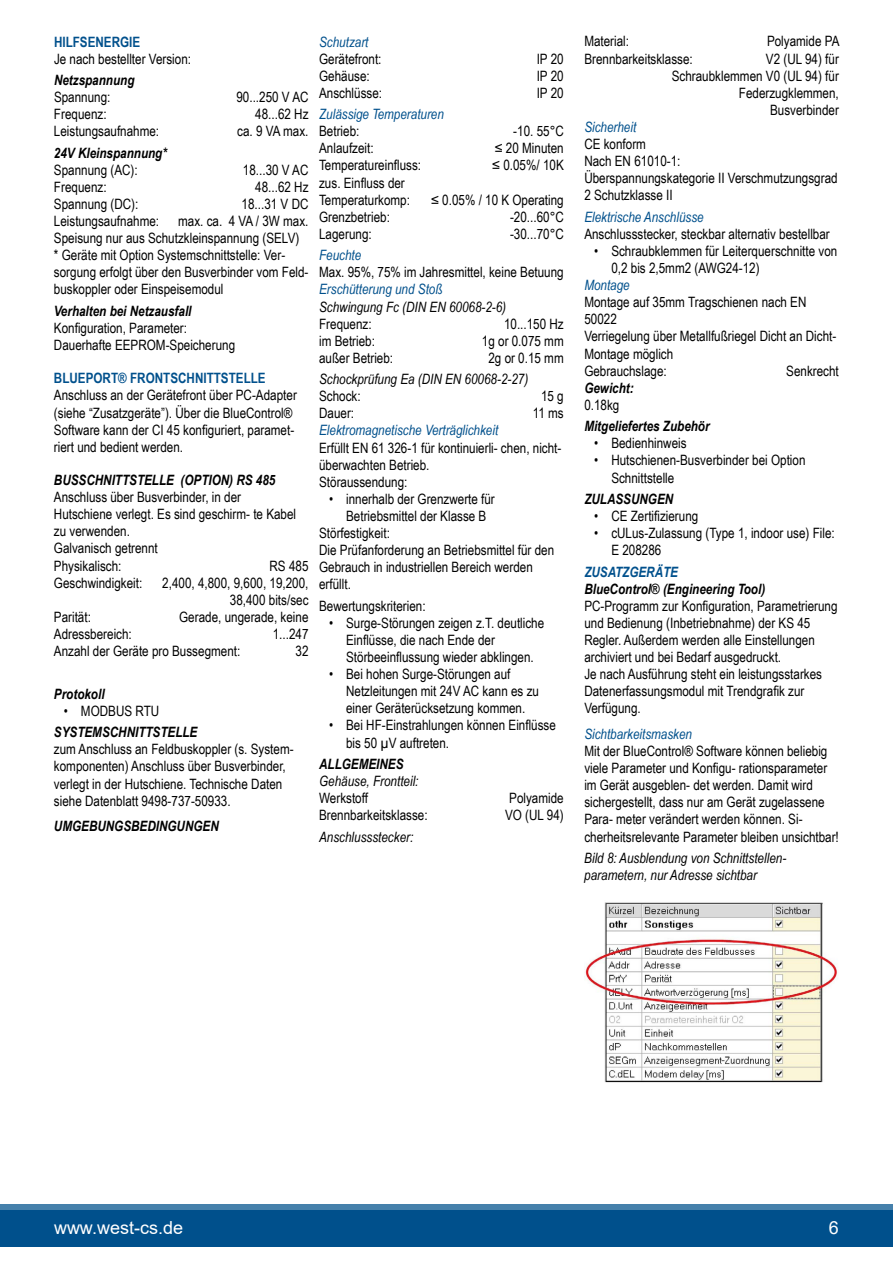
<style>
.page{position:relative;width:893px;height:1263px;background:#fff}
.page>*{position:absolute;margin:0;border:0;box-sizing:border-box;transform-origin:0 0}
.t1{font:18px "Arial";color:#fff}
.t2{font:14.25px/17.1px "Arial Narrow";color:#000}
.t3{font:italic 700 14.25px "Arial Narrow";color:#000}
.t4{font:italic 14.25px/17.1px "Arial Narrow";color:#000}
.t5{font:italic 14.25px "Arial Narrow";color:#00508c}
.t6{font:700 14.25px "Arial Narrow";color:#00508c}
.t7{font:italic 700 14.25px "Arial Narrow";color:#00508c}
</style>
<div class="page">
<svg style="left:0;top:1204px;width:893px;height:7px;background:#3b79a6"></svg>
<div style="left:0;top:1211px;width:893px;height:36px;background:#00508c"></div>
<img style="left:584px;top:902px;width:254px;height:181px">
<p class="t6" style="left:54px;top:31px;width:88px">HILFSENERGIE</p>
<p class="t2" style="left:54px;top:50px;width:139px">Je nach bestellter Version:</p>
<p class="t3" style="left:54px;top:69px;width:82px">Netzspannung</p>
<p class="t2" style="left:54px;top:88px;width:58px">Spannung:</p>
<p class="t2" style="left:236px;top:88px;width:74px">90...250 V AC</p>
<p class="t2" style="left:54px;top:105px;width:54px">Frequenz:</p>
<p class="t2" style="left:255px;top:105px;width:55px">48...62 Hz</p>
<p class="t2" style="left:54px;top:122px;width:107px">Leistungsaufnahme:</p>
<p class="t2" style="left:237px;top:122px;width:73px">ca. 9 VA max.</p>
<p class="t3" style="left:54px;top:142px;width:114px">24V Kleinspannung*</p>
<p class="t2" style="left:54px;top:161px;width:85px">Spannung (AC):</p>
<p class="t2" style="left:243px;top:161px;width:67px">18...30 V AC</p>
<p class="t2" style="left:54px;top:178px;width:54px">Frequenz:</p>
<p class="t2" style="left:255px;top:178px;width:55px">48...62 Hz</p>
<p class="t2" style="left:54px;top:195px;width:86px">Spannung (DC):</p>
<p class="t2" style="left:242px;top:195px;width:68px">18...31 V DC</p>
<p class="t2" style="left:54px;top:212px;width:107px">Leistungsaufnahme:</p>
<p class="t2" style="left:54px;top:212px;width:256px;text-indent:124px">max. ca. 4 VA / 3W max.<br>Speisung nur aus Schutzkleinspannung (SELV)<br>* Geräte mit Option Systemschnittstelle: Ver&shy;sorgung erfolgt über den Busverbinder vom Feld&shy;buskoppler oder Einspeisemodul</p>
<p class="t3" style="left:54px;top:300px;width:139px">Verhalten bei Netzausfall</p>
<p class="t2" style="left:54px;top:319px;width:183px">Konfiguration, Parameter:<br>Dauerhafte EEPROM-Speicherung</p>
<p class="t6" style="left:54px;top:367px;width:213px">BLUEPORT® FRONTSCHNITTSTELLE</p>
<p class="t2" style="left:54px;top:386px;width:244px">Anschluss an der Gerätefront über PC-Adapter (siehe “Zusatzgeräte”). Über die BlueControl® Software kann der CI 45 konfiguriert, paramet&shy;riert und bedient werden.</p>
<p class="t3" style="left:54px;top:469px;width:223px">BUSSCHNITTSTELLE (OPTION) RS 485</p>
<p class="t2" style="left:54px;top:488px;width:244px">Anschluss über Busverbinder, in der<br>Hutschiene verlegt. Es sind geschirm- te Kabel zu verwenden.<br>Galvanisch getrennt<br>Physikalisch:</p>
<p class="t2" style="left:270px;top:556px;width:40px">RS 485</p>
<p class="t2" style="left:54px;top:573px;width:90px">Geschwindigkeit:</p>
<p class="t2" style="left:162px;top:573px;width:148px;text-align:right">2,400, 4,800, 9,600, 19,200,<br>38,400 bits/sec</p>
<p class="t2" style="left:54px;top:608px;width:39px">Parität:</p>
<p class="t2" style="left:179px;top:608px;width:131px">Gerade, ungerade, keine</p>
<p class="t2" style="left:54px;top:625px;width:79px">Adressbereich:</p>
<p class="t2" style="left:273px;top:625px;width:37px">1...247</p>
<p class="t2" style="left:54px;top:642px;width:188px">Anzahl der Geräte pro Bussegment:</p>
<p class="t2" style="left:296px;top:642px;width:14px">32</p>
<p class="t3" style="left:54px;top:683px;width:52px">Protokoll</p>
<p class="t2" style="left:64px;top:702px;width:97px">• MODBUS RTU</p>
<p class="t3" style="left:54px;top:721px;width:145px">SYSTEMSCHNITTSTELLE</p>
<p class="t2" style="left:54px;top:740px;width:241px">zum Anschluss an Feldbuskoppler (s. System&shy;komponenten) Anschluss über Busverbinder, verlegt in der Hutschiene. Technische Daten siehe Datenblatt 9498-737-50933.</p>
<p class="t3" style="left:54px;top:815px;width:166px">UMGEBUNGSBEDINGUNGEN</p>
<p class="t5" style="left:319px;top:32px;width:51px">Schutzart</p>
<p class="t2" style="left:319px;top:50px;width:64px">Gerätefront:</p>
<p class="t2" style="left:537px;top:50px;width:29px">IP 20</p>
<p class="t2" style="left:319px;top:67px;width:52px">Gehäuse:</p>
<p class="t2" style="left:537px;top:67px;width:29px">IP 20</p>
<p class="t2" style="left:319px;top:84px;width:64px">Anschlüsse:</p>
<p class="t2" style="left:537px;top:84px;width:29px">IP 20</p>
<p class="t5" style="left:319px;top:104px;width:126px">Zulässige Temperaturen</p>
<p class="t2" style="left:319px;top:122px;width:42px">Betrieb:</p>
<p class="t2" style="left:513px;top:122px;width:52px">-10. 55°C</p>
<p class="t2" style="left:319px;top:139px;width:56px">Anlaufzeit:</p>
<p class="t2" style="left:495px;top:139px;width:70px">≤ 20 Minuten</p>
<p class="t2" style="left:319px;top:156px;width:103px">Temperatureinfluss:</p>
<p class="t2" style="left:492px;top:156px;width:73px">≤ 0.05%/ 10K</p>
<p class="t2" style="left:319px;top:173px;width:92px">zus. Einfluss der<br>Temperaturkomp:</p>
<p class="t2" style="left:431px;top:191px;width:134px">≤ 0.05% / 10 K Operating</p>
<p class="t2" style="left:319px;top:208px;width:72px">Grenzbetrieb:</p>
<p class="t2" style="left:510px;top:208px;width:55px">-20...60°C</p>
<p class="t2" style="left:319px;top:225px;width:54px">Lagerung:</p>
<p class="t2" style="left:510px;top:225px;width:55px">-30...70°C</p>
<p class="t5" style="left:319px;top:245px;width:44px">Feuchte</p>
<p class="t2" style="left:319px;top:263px;width:246px">Max. 95%, 75% im Jahresmittel, keine Betuung</p>
<p class="t5" style="left:319px;top:279px;width:125px">Erschütterung und Stoß</p>
<p class="t4" style="left:319px;top:298px;width:189px">Schwingung Fc (DIN EN 60068-2-6)</p>
<p class="t2" style="left:319px;top:314px;width:54px">Frequenz:</p>
<p class="t2" style="left:504px;top:314px;width:61px">10...150 Hz</p>
<p class="t2" style="left:319px;top:332px;width:57px">im Betrieb:</p>
<p class="t2" style="left:482px;top:332px;width:83px">1g or 0.075 mm</p>
<p class="t2" style="left:319px;top:349px;width:76px">außer Betrieb:</p>
<p class="t2" style="left:488px;top:349px;width:77px">2g or 0.15 mm</p>
<p class="t4" style="left:319px;top:370px;width:211px">Schockprüfung Ea (DIN EN 60068-2-27)</p>
<p class="t2" style="left:319px;top:387px;width:43px">Schock:</p>
<p class="t2" style="left:541px;top:387px;width:24px">15 g</p>
<p class="t2" style="left:319px;top:404px;width:37px">Dauer:</p>
<p class="t2" style="left:533px;top:404px;width:32px">11 ms</p>
<p class="t5" style="left:319px;top:421px;width:181px">Elektromagnetische Verträglichkeit</p>
<p class="t2" style="left:319px;top:438px;width:244px">Erfüllt EN 61 326-1 für kontinuierli- chen, nicht&shy;überwachten Betrieb.<br>Störaussendung:</p>
<p class="t2" style="left:329px;top:490px;width:167px">• innerhalb der Grenzwerte für</p>
<p class="t2" style="left:346px;top:507px;width:142px">Betriebsmittel der Klasse B</p>
<p class="t2" style="left:319px;top:524px;width:72px">Störfestigkeit:</p>
<p class="t2" style="left:319px;top:541px;width:237px">Die Prüfanforderung an Betriebsmittel für den</p>
<p class="t2" style="left:319px;top:558px;width:215px">Gebrauch in industriellen Bereich werden</p>
<p class="t2" style="left:319px;top:575px;width:33px">erfüllt.</p>
<p class="t2" style="left:319px;top:597px;width:108px">Bewertungskriterien:</p>
<p class="t2" style="left:346px;top:614px;width:200px;text-indent:-17px">• Surge-Störungen zeigen z.T. deutliche<br>Einflüsse, die nach Ende der<br>Störbeeinflussung wieder abklingen.</p>
<p class="t2" style="left:346px;top:665px;width:194px;text-indent:-17px">• Bei hohen Surge-Störungen auf<br>Netzleitungen mit 24V AC kann es zu einer Geräterücksetzung kommen.</p>
<p class="t2" style="left:346px;top:716px;width:211px;text-indent:-17px">• Bei HF-Einstrahlungen können Einflüsse bis 50 µV auftreten.</p>
<p class="t3" style="left:319px;top:753px;width:86px">ALLGEMEINES</p>
<p class="t4" style="left:319px;top:772px;width:101px">Gehäuse, Frontteil:</p>
<p class="t2" style="left:319px;top:789px;width:50px">Werkstoff</p>
<p class="t2" style="left:509px;top:789px;width:56px">Polyamide</p>
<p class="t2" style="left:319px;top:806px;width:110px">Brennbarkeitsklasse:</p>
<p class="t2" style="left:505px;top:806px;width:60px">VO (UL 94)</p>
<p class="t4" style="left:319px;top:828px;width:96px">Anschlussstecker:</p>
<p class="t2" style="left:584px;top:32px;width:46px">Material:</p>
<p class="t2" style="left:767px;top:32px;width:74px">Polyamide PA</p>
<p class="t2" style="left:584px;top:49px;width:110px">Brennbarkeitsklasse:</p>
<p class="t2" style="left:672px;top:49px;width:169px;text-align:right">V2 (UL 94) für<br>Schraubklemmen V0 (UL 94) für<br>Federzugklemmen,<br>Busverbinder</p>
<p class="t5" style="left:584px;top:117px;width:53px">Sicherheit</p>
<p class="t2" style="left:584px;top:135px;width:255px">CE konform<br>Nach EN 61010-1:<br>Überspannungskategorie II Verschmutzungsgrad<br>2 Schutzklasse II</p>
<p class="t5" style="left:584px;top:207px;width:121px">Elektrische Anschlüsse</p>
<p class="t2" style="left:584px;top:225px;width:247px">Anschlussstecker, steckbar alternativ bestellbar</p>
<p class="t2" style="left:611px;top:242px;width:228px;text-indent:-17px">• Schraubklemmen für Leiterquerschnitte von<br>0,2 bis 2,5mm2 (AWG24-12)</p>
<p class="t5" style="left:584px;top:275px;width:47px">Montage</p>
<p class="t2" style="left:584px;top:293px;width:253px">Montage auf 35mm Tragschienen nach EN<br>50022<br>Verriegelung über Metallfußriegel Dicht an Dicht-<br>Montage möglich<br>Gebrauchslage:</p>
<p class="t2" style="left:786px;top:362px;width:54px">Senkrecht</p>
<p class="t3" style="left:584px;top:377px;width:51px">Gewicht:</p>
<p class="t2" style="left:584px;top:396px;width:37px">0.18kg</p>
<p class="t3" style="left:584px;top:415px;width:127px">Mitgeliefertes Zubehör</p>
<p class="t2" style="left:594px;top:434px;width:94px">• Bedienhinweis</p>
<p class="t2" style="left:611px;top:451px;width:196px;text-indent:-17px">• Hutschienen-Busverbinder bei Option<br>Schnittstelle</p>
<p class="t3" style="left:584px;top:488px;width:90px">ZULASSUNGEN</p>
<p class="t2" style="left:594px;top:507px;width:106px">• CE Zertifizierung</p>
<p class="t2" style="left:611px;top:524px;width:225px;text-indent:-17px">• cULus-Zulassung (Type 1, indoor use) File:<br>E 208286</p>
<p class="t7" style="left:584px;top:561px;width:95px">ZUSATZGERÄTE</p>
<p class="t3" style="left:584px;top:578px;width:182px">BlueControl® (Engineering Tool)</p>
<p class="t2" style="left:584px;top:597px;width:255px">PC-Programm zur Konfiguration, Parametrierung und Bedienung (Inbetriebnahme) der KS 45<br>Regler. Außerdem werden alle Einstellungen archiviert und bei Bedarf ausgedruckt.<br>Je nach Ausführung steht ein leistungsstarkes Datenerfassungsmodul mit Trendgrafik zur Verfügung.</p>
<p class="t5" style="left:584px;top:724px;width:109px">Sichtbarkeitsmasken</p>
<p class="t2" style="left:584px;top:742px;width:256px">Mit der BlueControl® Software können beliebig viele Parameter und Konfigu- rationsparameter im Gerät ausgeblen- det werden. Damit wird sichergestellt, dass nur am Gerät zugelassene Para- meter verändert werden können. Si&shy;cherheitsrelevante Parameter bleiben unsichtbar!</p>
<p class="t4" style="left:584px;top:849px;width:203px">Bild 8: Ausblendung von Schnittstellen&shy;parametern, nur Adresse sichtbar</p>
<p class="t1" style="left:54px;top:1215px;width:131px">www.west-cs.de</p>
<p class="t1" style="left:829px;top:1215px;width:12px">6</p>
</div>
